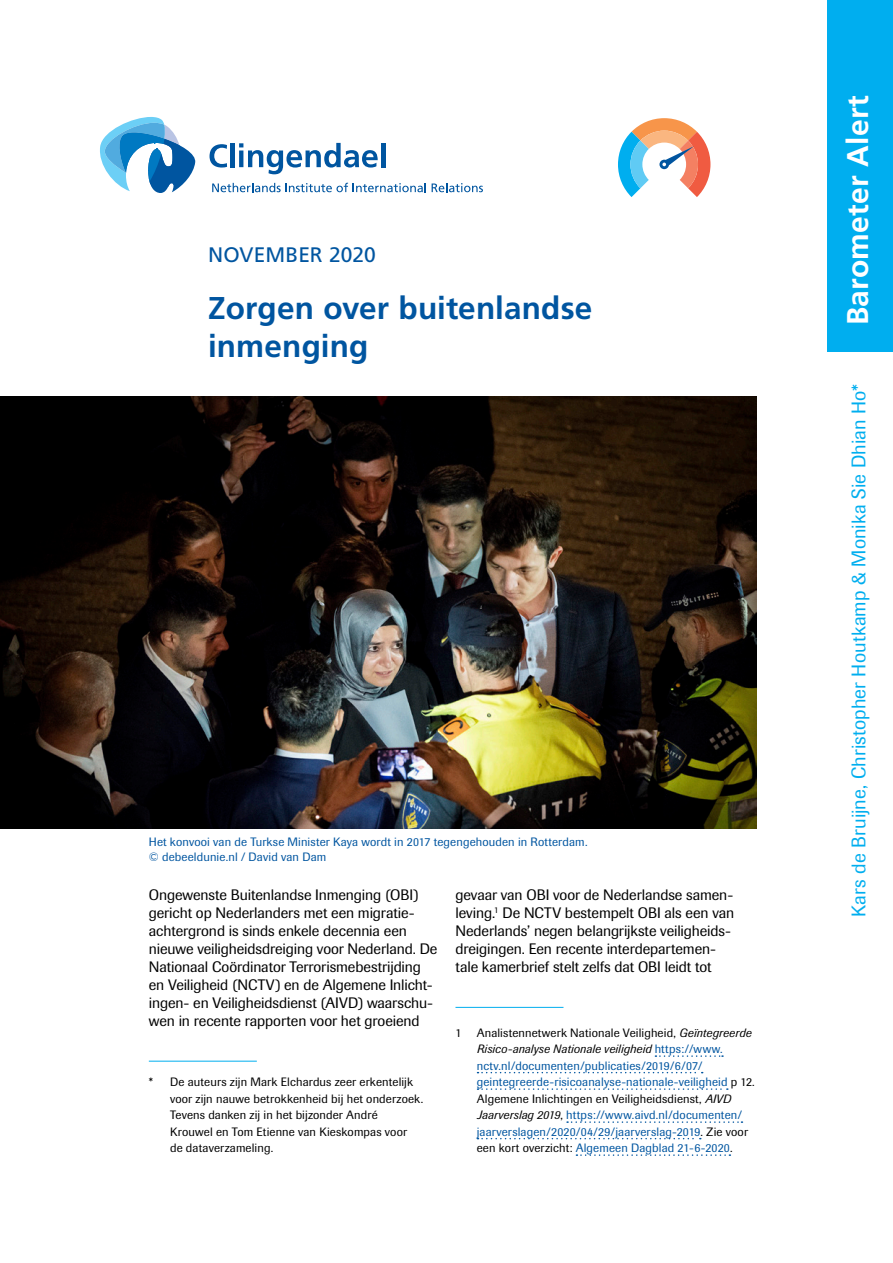
<style>
.page{position:relative;width:893px;height:1263px;background:#fff}
.page>*{position:absolute;margin:0;border:0;box-sizing:border-box;transform-origin:0 0}
.Title_Title{font:700 31.5px "Frutiger LT Std";letter-spacing:.005em;color:#0055a0}
.Title_Title-2{font:700 30px "Frutiger LT Std";letter-spacing:.005em;color:#fff}
.Title_Title-3{font:21px "Frutiger LT Std";color:#0055a0}
.Author_Title{font:19.5px "Imago";letter-spacing:.005em;color:#00aeef}
.P_first{font:15px/18px "Imago";letter-spacing:-.005em;color:#000}
.Footnote{font:12px/16.5px "Imago";letter-spacing:.01em;color:#0055a0}
.Footnote-2{font:12px/16.5px "Imago";letter-spacing:.01em;color:#000}
.Source_F{font:12px/14.4px "Imago";letter-spacing:.01em;color:#0055a0}
.s1{color:#000}
.s2{font-style:italic;color:#000}
</style>
<div class="page">
<svg style="left:210px;top:144px;width:17px;height:24px"></svg>
<hr style="left:230px;top:143px;width:4px;height:24px;background:#0055a0">
<svg style="left:239px;top:143px;width:139px;height:31px"></svg>
<hr style="left:381px;top:143px;width:4px;height:24px;background:#0055a0">
<svg style="left:212px;top:183px;width:214px;height:9px"></svg>
<svg style="left:432px;top:183px;width:51px;height:9px"></svg>
<svg style="left:100px;top:117px;width:96px;height:76px"></svg>
<div style="left:827px;top:0;width:66px;height:351px;background:#00aeef"></div>
<hr style="left:455px;top:1007px;width:108px;height:1px;background:#00aeef">
<svg style="left:655px;top:1055px;width:68px;height:2px"></svg>
<svg style="left:477px;top:1072px;width:226px;height:1px"></svg>
<svg style="left:477px;top:1088px;width:251px;height:2px"></svg>
<svg style="left:567px;top:1121px;width:175px;height:2px"></svg>
<svg style="left:477px;top:1138px;width:224px;height:1px"></svg>
<svg style="left:576px;top:1154px;width:154px;height:2px"></svg>
<svg style="left:618px;top:118px;width:92px;height:79px"></svg>
<img style="left:0;top:396px;width:756px;height:432px">
<hr style="left:149px;top:1061px;width:108px;height:1px;background:#00aeef">
<p class="Title_Title-3" style="left:208px;top:242px;width:169px">NOVEMBER 2020</p>
<p class="Title_Title" style="left:208px;top:289px;width:386px">Zorgen over buitenlandse</p>
<p class="Title_Title" style="left:208px;top:327px;width:162px">inmenging</p>
<p class="Source_F" style="left:149px;top:835px;width:440px">Het konvooi van de Turkse Minister Kaya wordt in 2017 tegengehouden in Rotterdam. © debeeldunie.nl / David van Dam</p>
<p class="P_first" style="left:149px;top:886px;width:290px">Ongewenste Buitenlandse Inmenging (OBI) gericht op Nederlanders met een migratie&shy;achtergrond is sinds enkele decennia een nieuwe veiligheidsdreiging voor Nederland. De Nationaal Coördinator Terrorismebestrijding en Veiligheid (NCTV) en de Algemene Inlicht&shy;ingen- en Veiligheidsdienst (AIVD) waarschu&shy;wen in recente rapporten voor het groeiend</p>
<p class="P_first" style="left:455px;top:886px;width:280px">gevaar van OBI voor de Nederlandse samen&shy;leving.<sup>1</sup> De NCTV bestempelt OBI als een van Nederlands’ negen belangrijkste veiligheids&shy;dreigingen. Een recente interdepartemen&shy;tale kamerbrief stelt zelfs dat OBI leidt tot</p>
<p class="Footnote-2" style="left:455px;top:1024px;width:7px">1</p>
<p class="Footnote" style="left:477px;top:1024px;width:280px"><span class="s1">Analistennetwerk Nationale Veiligheid,</span> <span class="s2">Geïntegreerde Risico-analyse Nationale veiligheid</span> https://www. nctv.nl/documenten/publicaties/2019/6/07/ geintegreerde-risicoanalyse-nationale-veiligheid <span class="s1">p 12.<br>Algemene Inlichtingen en Veiligheidsdienst,</span> <span class="s2">AIVD Jaarverslag 2019</span><span class="s1">,</span> https://www.aivd.nl/documenten/ jaarverslagen/2020/04/29/jaarverslag-2019<span class="s1">. Zie voor een kort overzicht:</span> Algemeen Dagblad 21-6-2020<span class="s1">.</span></p>
<p class="Footnote-2" style="left:170px;top:1074px;width:255px;text-indent:-21px">* De auteurs zijn Mark Elchardus zeer erkentelijk voor zijn nauwe betrokkenheid bij het onderzoek.<br>Tevens danken zij in het bijzonder André Krouwel en Tom Etienne van Kieskompas voor<br>de dataverzameling.</p>
<p class="Title_Title-2" style="left:840px;top:325px;width:232px;rotate:-90deg">Barometer Alert</p>
<p class="Author_Title" style="left:847px;top:917px;width:534px;rotate:-90deg">Kars de Bruijne, Christopher Houtkamp &amp; Monika Sie Dhian Ho*</p>
</div>
